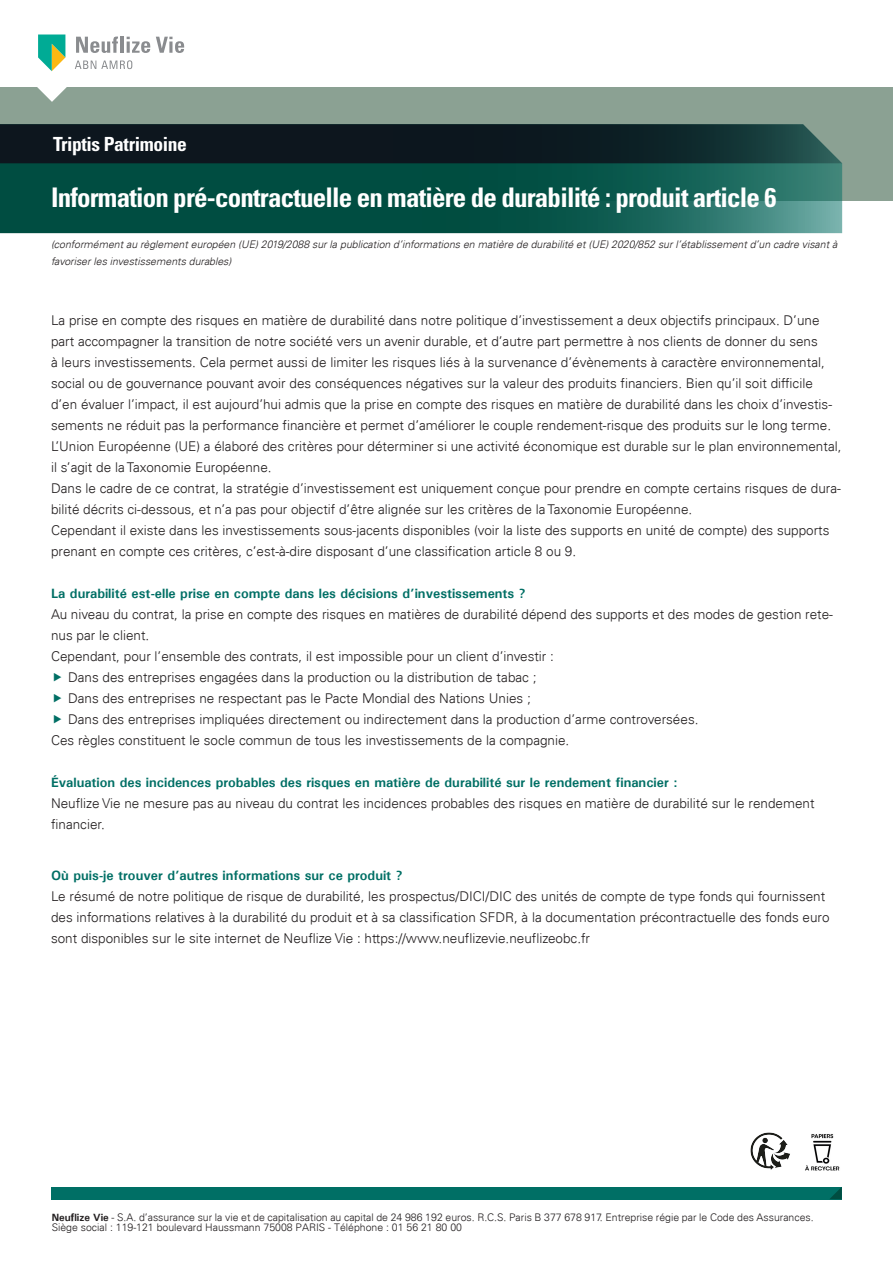
<style>
.page{position:relative;width:893px;height:1263px;background:#fff}
.page>*{position:absolute;margin:0;border:0;box-sizing:border-box;transform-origin:0 0}
.t1{font:700 condensed 27px "Univers LT Std";letter-spacing:-.03em;color:#fff}
.t2{font:700 condensed 19.5px "Univers LT Std";letter-spacing:-.02em;color:#fff}
.t3{font:300 13.5px/21px "Univers 45";color:#231f20}
.t4{font:700 13.5px "Univers";color:#006f65}
.t5{font:300 10.5px/9.8px "Univers 45";color:#231f20}
.t6{font:italic 300 10.5px/16.5px "Univers 45";color:#231f20}
.s1{font-family:"Univers";font-weight:700}
</style>
<div class="page">
<div style="left:0;top:87px;width:893px;height:113px;background:#8ba193"></div>
<svg style="left:0;top:163px;width:842px;height:70px;background:#0c584d"></svg>
<svg style="left:0;top:124px;width:842px;height:39px;background:#112127"></svg>
<svg style="left:156px;top:37px;width:28px;height:16px"></svg>
<svg style="left:37px;top:35px;width:113px;height:67px"></svg>
<div style="left:51px;top:1187px;width:791px;height:12px;background:#006f65"></div>
<svg style="left:830px;top:1187px;width:12px;height:12px"></svg>
<img style="left:750px;top:1132px;width:40px;height:38px">
<img style="left:805px;top:1134px;width:35px;height:37px">
<p class="t2" style="left:53px;top:132px;width:135px">Triptis Patrimoine</p>
<p class="t1" style="left:51px;top:181px;width:727px">Information pré-contractuelle en matière de durabilité : produit article 6</p>
<p class="t6" style="left:51px;top:236px;width:788px">(conformément au règlement européen (UE) 2019/2088 sur la publication d’informations en matière de durabilité et (UE) 2020/852 sur l’établissement d’un cadre visant à favoriser les investissements durables)</p>
<p class="t3" style="left:51px;top:310px;width:783px">La prise en compte des risques en matière de durabilité dans notre politique d’investissement a deux objectifs principaux. D’une part accompagner la transition de notre société vers un avenir durable, et d’autre part permettre à nos clients de donner du sens<br>à leurs investissements. Cela permet aussi de limiter les risques liés à la survenance d’évènements à caractère environnemental, social ou de gouvernance pouvant avoir des conséquences négatives sur la valeur des produits financiers. Bien qu’il soit difficile d’en évaluer l’impact, il est aujourd’hui admis que la prise en compte des risques en matière de durabilité dans les choix d’investis&shy;sements ne réduit pas la performance financière et permet d’améliorer le couple rendement-risque des produits sur le long terme.</p>
<p class="t3" style="left:51px;top:436px;width:792px">L’Union Européenne (UE) a élaboré des critères pour déterminer si une activité économique est durable sur le plan environnemental, il s’agit de la Taxonomie Européenne.</p>
<p class="t3" style="left:51px;top:478px;width:791px">Dans le cadre de ce contrat, la stratégie d’investissement est uniquement conçue pour prendre en compte certains risques de dura&shy;bilité décrits ci-dessous, et n’a pas pour objectif d’être alignée sur les critères de la Taxonomie Européenne.</p>
<p class="t3" style="left:51px;top:520px;width:780px">Cependant il existe dans les investissements sous-jacents disponibles (voir la liste des supports en unité de compte) des supports prenant en compte ces critères, c’est-à-dire disposant d’une classification article 8 ou 9.</p>
<p class="t4" style="left:51px;top:585px;width:476px">La durabilité est-elle prise en compte dans les décisions d’investissements ?</p>
<p class="t3" style="left:51px;top:604px;width:783px">Au niveau du contrat, la prise en compte des risques en matières de durabilité dépend des supports et des modes de gestion rete&shy;nus par le client.</p>
<p class="t3" style="left:51px;top:646px;width:504px">Cependant, pour l’ensemble des contrats, il est impossible pour un client d’investir :</p>
<p class="t3" style="left:68px;top:667px;width:470px">Dans des entreprises engagées dans la production ou la distribution de tabac ;</p>
<p class="t3" style="left:68px;top:688px;width:464px">Dans des entreprises ne respectant pas le Pacte Mondial des Nations Unies ;</p>
<p class="t3" style="left:68px;top:709px;width:632px">Dans des entreprises impliquées directement ou indirectement dans la production d’arme controversées.</p>
<p class="t3" style="left:51px;top:730px;width:520px">Ces règles constituent le socle commun de tous les investissements de la compagnie.</p>
<p class="t4" style="left:51px;top:774px;width:628px">Évaluation des incidences probables des risques en matière de durabilité sur le rendement financier :</p>
<p class="t3" style="left:51px;top:793px;width:765px">Neuflize Vie ne mesure pas au niveau du contrat les incidences probables des risques en matière de durabilité sur le rendement financier.</p>
<p class="t4" style="left:51px;top:866px;width:353px">Où puis-je trouver d’autres informations sur ce produit ?</p>
<p class="t3" style="left:51px;top:885px;width:780px">Le résumé de notre politique de risque de durabilité, les prospectus/DICI/DIC des unités de compte de type fonds qui fournissent des informations relatives à la durabilité du produit et à sa classification SFDR, à la documentation précontractuelle des fonds euro sont disponibles sur le site internet de Neuflize Vie : https://www.neuflizevie.neuflizeobc.fr</p>
<p class="t5" style="left:52px;top:1212px;width:763px"><span class="s1">Neuflize Vie</span> - S.A. d’assurance sur la vie et de capitalisation au capital de 24 986 192 euros. R.C.S. Paris B 377 678 917. Entreprise régie par le Code des Assurances.<br>Siège social : 119-121 boulevard Haussmann 75008 PARIS - Téléphone : 01 56 21 80 00</p>
</div>
